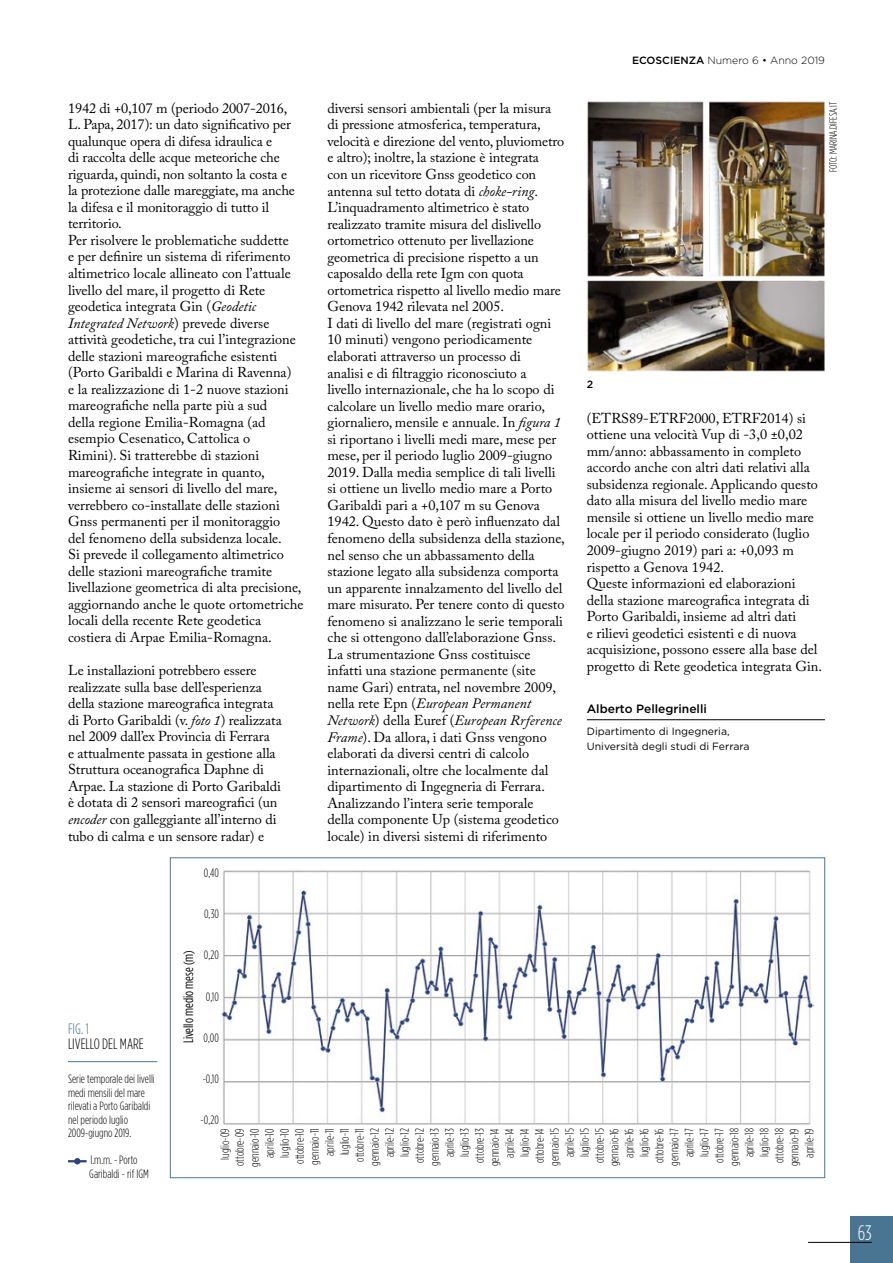
<style>
.page{position:relative;width:893px;height:1263px;background:#fff}
.page>*{position:absolute;margin:0;border:0;box-sizing:border-box;transform-origin:0 0}
.t1{font:300 condensed 21px "Gotham HTF";color:#fff}
.t2{font:300 condensed 15px "Gotham HTF";color:#000}
.t3{font:300 condensed 15px "Gotham HTF";color:#497593}
.t4{font:14.25px/16.5px "Adobe Caslon Pro";color:#000}
.t5{font:condensed 13.65px "Gotham HTF";color:#000}
.t6{font:300 condensed 12.15px/15px "Gotham HTF";color:#000;text-align:right}
.t7{font:300 condensed 12px/13.5px "Gotham HTF";color:#000}
.t8{font:500 12px "Gotham HTF";color:#000}
.t9{font:10.5px/15px "Gotham HTF";color:#000}
.t10{font:300 10.5px "Gotham HTF";color:#000}
.t11{font:300 condensed 10.5px "Gotham HTF";color:#000}
.t12{font:500 10.5px "Gotham HTF";color:#000}
.s1{font-style:italic}
.s2{font-weight:500}
</style>
<div class="page">
<div style="left:850px;top:1216px;width:43px;height:47px;background:#497593"></div>
<hr style="left:808px;top:1242px;width:64px;height:1px;background:#000">
<hr style="left:587px;top:719px;width:238px;height:1px;background:#000">
<hr style="left:68px;top:1061px;width:89px;height:1px;background:#497593">
<svg style="left:68px;top:1160px;width:19px;height:2px"></svg>
<div style="left:74px;top:1158px;width:7px;height:6px;background:#2f427b;border-radius:50%"></div>
<img style="left:221px;top:870px;width:593px;height:255px">
<img style="left:587px;top:101px;width:238px;height:270px">
<p class="t4" style="left:68px;top:99px;width:237px">1942 di +0,107 m (periodo 2007-2016, L. Papa, 2017): un dato significativo per qualunque opera di difesa idraulica e<br>di raccolta delle acque meteoriche che riguarda, quindi, non soltanto la costa e<br>la protezione dalle mareggiate, ma anche la difesa e il monitoraggio di tutto il territorio.<br>Per risolvere le problematiche suddette<br>e per definire un sistema di riferimento altimetrico locale allineato con l’attuale livello del mare, il progetto di Rete geodetica integrata Gin (<span class="s1">Geodetic Integrated Network</span>) prevede diverse attività geodetiche, tra cui l’integrazione delle stazioni mareografiche esistenti (Porto Garibaldi e Marina di Ravenna)<br>e la realizzazione di 1-2 nuove stazioni mareografiche nella parte più a sud<br>della regione Emilia-Romagna (ad esempio Cesenatico, Cattolica o<br>Rimini). Si tratterebbe di stazioni mareografiche integrate in quanto, insieme ai sensori di livello del mare, verrebbero co-installate delle stazioni Gnss permanenti per il monitoraggio<br>del fenomeno della subsidenza locale.<br>Si prevede il collegamento altimetrico delle stazioni mareografiche tramite livellazione geometrica di alta precisione, aggiornando anche le quote ortometriche locali della recente Rete geodetica costiera di Arpae Emilia-Romagna.</p>
<p class="t4" style="left:68px;top:662px;width:215px">Le installazioni potrebbero essere realizzate sulla base dell’esperienza della stazione mareografica integrata di Porto Garibaldi (v. <span class="s1">foto 1</span>) realizzata nel 2009 dall’ex Provincia di Ferrara<br>e attualmente passata in gestione alla Struttura oceanografica Daphne di Arpae. La stazione di Porto Garibaldi è dotata di 2 sensori mareografici (un <span class="s1">encoder</span> con galleggiante all’interno di tubo di calma e un sensore radar) e</p>
<p class="t4" style="left:327px;top:100px;width:239px">diversi sensori ambientali (per la misura di pressione atmosferica, temperatura, velocità e direzione del vento, pluviometro e altro); inoltre, la stazione è integrata<br>con un ricevitore Gnss geodetico con antenna sul tetto dotata di <span class="s1">choke-ring</span>.<br>L’inquadramento altimetrico è stato realizzato tramite misura del dislivello ortometrico ottenuto per livellazione geometrica di precisione rispetto a un caposaldo della rete Igm con quota ortometrica rispetto al livello medio mare Genova 1942 rilevata nel 2005.<br>I dati di livello del mare (registrati ogni 10 minuti) vengono periodicamente elaborati attraverso un processo di<br>analisi e di filtraggio riconosciuto a<br>livello internazionale, che ha lo scopo di calcolare un livello medio mare orario, giornaliero, mensile e annuale. In <span class="s1">figura 1 </span>si riportano i livelli medi mare, mese per mese, per il periodo luglio 2009-giugno 2019. Dalla media semplice di tali livelli si ottiene un livello medio mare a Porto Garibaldi pari a +0,107 m su Genova 1942. Questo dato è però influenzato dal fenomeno della subsidenza della stazione, nel senso che un abbassamento della stazione legato alla subsidenza comporta un apparente innalzamento del livello del mare misurato. Per tenere conto di questo fenomeno si analizzano le serie temporali che si ottengono dall’elaborazione Gnss.<br>La strumentazione Gnss costituisce infatti una stazione permanente (site name Gari) entrata, nel novembre 2009, nella rete Epn (<span class="s1">European Permanent Network</span>) della Euref (<span class="s1">European Rrference Frame</span>). Da allora, i dati Gnss vengono elaborati da diversi centri di calcolo internazionali, oltre che localmente dal dipartimento di Ingegneria di Ferrara.<br>Analizzando l’intera serie temporale<br>della componente Up (sistema geodetico locale) in diversi sistemi di riferimento</p>
<p class="t10" style="left:632px;top:55px;width:194px"><span class="s2">ECOSCIENZA</span> Numero 6 • Anno 2019</p>
<p class="t11" style="left:828px;top:172px;width:71px;rotate:-90deg">FOTO: MARINA.DIFESA.IT</p>
<p class="t12" style="left:587px;top:379px;width:8px">2</p>
<p class="t4" style="left:587px;top:410px;width:237px">(ETRS89-ETRF2000, ETRF2014) si ottiene una velocità Vup di -3,0 ±0,02 mm/anno: abbassamento in completo accordo anche con altri dati relativi alla subsidenza regionale. Applicando questo dato alla misura del livello medio mare mensile si ottiene un livello medio mare locale per il periodo considerato (luglio 2009-giugno 2019) pari a: +0,093 m rispetto a Genova 1942.<br>Queste informazioni ed elaborazioni della stazione mareografica integrata di Porto Garibaldi, insieme ad altri dati<br>e rilievi geodetici esistenti e di nuova acquisizione, possono essere alla base del progetto di Rete geodetica integrata Gin.</p>
<p class="t8" style="left:587px;top:702px;width:122px">Alberto Pellegrinelli</p>
<p class="t9" style="left:587px;top:723px;width:164px">Dipartimento di Ingegneria,<br>Università degli studi di Ferrara</p>
<p class="t3" style="left:68px;top:1020px;width:22px">FIG. 1</p>
<p class="t2" style="left:68px;top:1035px;width:77px">LIVELLO DEL MARE</p>
<p class="t7" style="left:68px;top:1072px;width:88px">Serie temporale dei livelli medi mensili del mare rilevati a Porto Garibaldi nel periodo luglio<br>2009-giugno 2019.</p>
<p class="t7" style="left:89px;top:1153px;width:61px">l.m.m. - Porto<br>Garibaldi - rif IGM</p>
<p class="t6" style="left:204px;top:865px;width:17px">0,40</p>
<p class="t6" style="left:204px;top:906px;width:16px">0,30</p>
<p class="t6" style="left:204px;top:947px;width:17px">0,20</p>
<p class="t6" style="left:206px;top:989px;width:14px">0,10</p>
<p class="t6" style="left:204px;top:1030px;width:17px">0,00</p>
<p class="t6" style="left:203px;top:1071px;width:18px">-0,10</p>
<p class="t6" style="left:201px;top:1112px;width:20px">-0,20</p>
<p class="t5" style="left:181px;top:1043px;width:95px;rotate:-90deg">Livello medio mese (m)</p>
<p class="t6" style="left:217px;top:1166px;width:40px;rotate:-90deg">luglio-09 ottobre-09 gennaio-10 aprile-10 luglio-10 ottobre-10 gennaio-11 aprile-11 luglio-11 ottobre-11 gennaio-12 aprile-12 luglio-12 ottobre-12 gennaio-13 aprile-13 luglio-13 ottobre-13 gennaio-14 aprile-14 luglio-14 ottobre-14 gennaio-15 aprile-15 luglio-15 ottobre-15 gennaio-16 aprile-16 luglio-16 ottobre-16 gennaio-17 aprile-17 luglio-17 ottobre-17 gennaio-18 aprile-18 luglio-18 ottobre-18 gennaio-19 aprile-19</p>
<h1 class="t1" style="left:858px;top:1221px;width:15px">63</h1>
</div>
